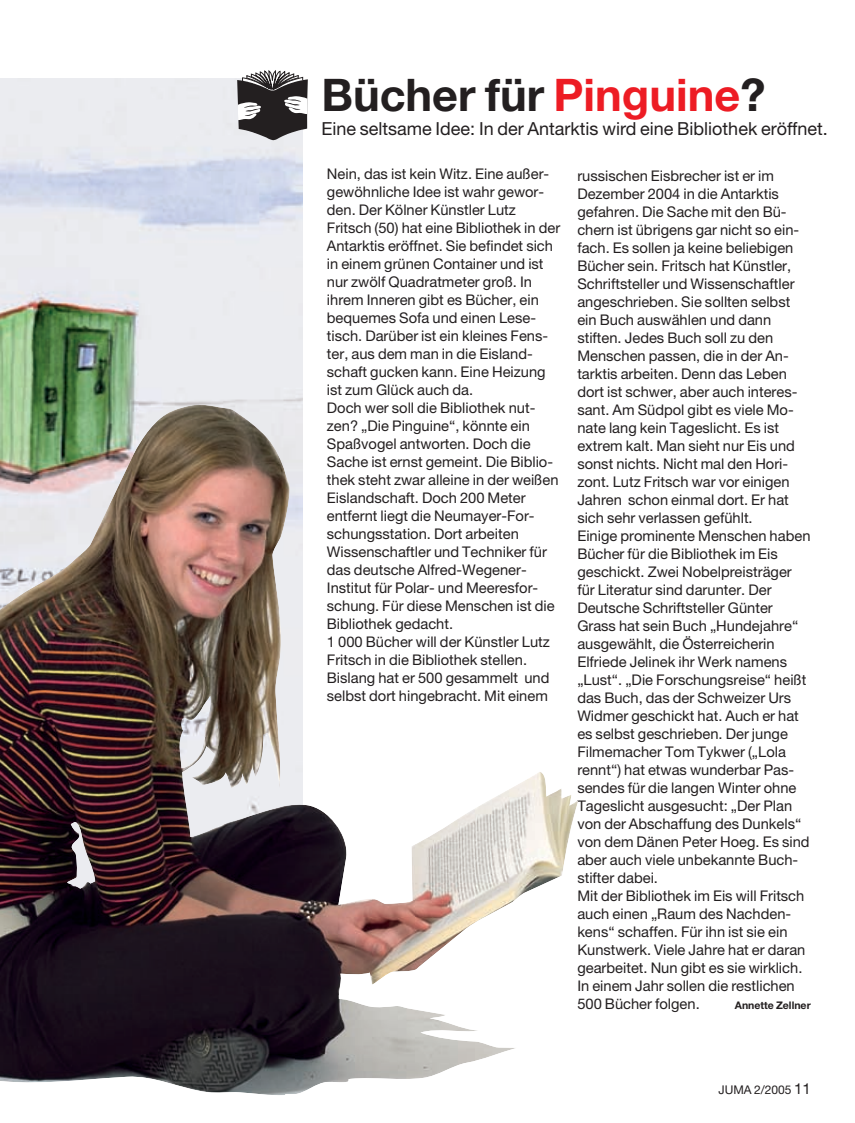
<style>
.page{position:relative;width:855px;height:1123px;background:#fff}
.page>*{position:absolute;margin:0;border:0;box-sizing:border-box;transform-origin:0 0}
.t1{font:700 45px "Helvetica Neue";color:#231f20}
.t2{font:18px "Helvetica Neue";color:#231f20}
.t3{font:14.7px/18px "Helvetica Neue";color:#231f20}
.t4{font:12px "Helvetica Neue";color:#231f20}
.t5{font:700 10.5px "Helvetica Neue";color:#231f20}
.s1{color:#ed1c24}
.s2{font-size:15px}
</style>
<div class="page">
<img style="left:0;top:70px;width:578px;height:1025px">
<h1 class="t1" style="left:321px;top:79px;width:445px">Bücher für <span class="s1">Pinguine</span>?</h1>
<p class="t2" style="left:321px;top:122px;width:508px">Eine seltsame Idee: In der Antarktis wird eine Bibliothek eröffnet.</p>
<p class="t3" style="left:577px;top:168px;width:234px">russischen Eisbrecher ist er im<br>Dezember 2004 in die Antarktis gefahren. Die Sache mit den Bü&shy;chern ist übrigens gar nicht so ein&shy;fach. Es sollen ja keine beliebigen<br>Bücher sein. Fritsch hat Künstler,<br>Schriftsteller und Wissenschaftler angeschrieben. Sie sollten selbst ein Buch auswählen und dann stiften. Jedes Buch soll zu den<br>Menschen passen, die in der An&shy;tarktis arbeiten. Denn das Leben dort ist schwer, aber auch interes&shy;sant. Am Südpol gibt es viele Mo&shy;nate lang kein Tageslicht. Es ist extrem kalt. Man sieht nur Eis und sonst nichts. Nicht mal den Hori&shy;zont. Lutz Fritsch war vor einigen<br>Jahren schon einmal dort. Er hat sich sehr verlassen gefühlt.<br>Einige prominente Menschen haben<br>Bücher für die Bibliothek im Eis geschickt. Zwei Nobelpreisträger für Literatur sind darunter. Der<br>Deutsche Schriftsteller Günter<br>Grass hat sein Buch „Hundejahre“ ausgewählt, die Österreicherin<br>Elfriede Jelinek ihr Werk namens „Lust“. „Die Forschungsreise“ heißt das Buch, das der Schweizer Urs<br>Widmer geschickt hat. Auch er hat es selbst geschrieben. Der junge<br>Filmemacher Tom Tykwer („Lola rennt“) hat etwas wunderbar Pas&shy;sendes für die langen Winter ohne<br>Tageslicht ausgesucht: „Der Plan von der Abschaffung des Dunkels“ von dem Dänen Peter Hoeg. Es sind aber auch viele unbekannte Buch&shy;stifter dabei.<br>Mit der Bibliothek im Eis will Fritsch auch einen „Raum des Nachden&shy;kens“ schaffen. Für ihn ist sie ein<br>Kunstwerk. Viele Jahre hat er daran gearbeitet. Nun gibt es sie wirklich.<br>In einem Jahr sollen die restlichen<br>500 Bücher folgen.</p>
<p class="t3" style="left:327px;top:166px;width:235px">Nein, das ist kein Witz. Eine außer&shy;gewöhnliche Idee ist wahr gewor&shy;den. Der Kölner Künstler Lutz<br>Fritsch (50) hat eine Bibliothek in der<br>Antarktis eröffnet. Sie befindet sich in einem grünen Container und ist nur zwölf Quadratmeter groß. In ihrem Inneren gibt es Bücher, ein bequemes Sofa und einen Lese&shy;tisch. Darüber ist ein kleines Fens&shy;ter, aus dem man in die Eisland&shy;schaft gucken kann. Eine Heizung ist zum Glück auch da.<br>Doch wer soll die Bibliothek nut&shy;zen? „Die Pinguine“, könnte ein<br>Spaßvogel antworten. Doch die<br>Sache ist ernst gemeint. Die Biblio&shy;thek steht zwar alleine in der weißen<br>Eislandschaft. Doch 200 Meter entfernt liegt die Neumayer-For&shy;schungsstation. Dort arbeiten<br>Wissenschaftler und Techniker für das deutsche Alfred-Wegener-<br>Institut für Polar- und Meeresfor&shy;schung. Für diese Menschen ist die<br>Bibliothek gedacht.<br>1 000 Bücher will der Künstler Lutz<br>Fritsch in die Bibliothek stellen.<br>Bislang hat er 500 gesammelt und selbst dort hingebracht. Mit einem</p>
<p class="t5" style="left:734px;top:1002px;width:77px">Annette Zellner</p>
<p class="t4" style="left:718px;top:1085px;width:94px">JUMA 2/2005 <span class="s2">11</span></p>
</div>
